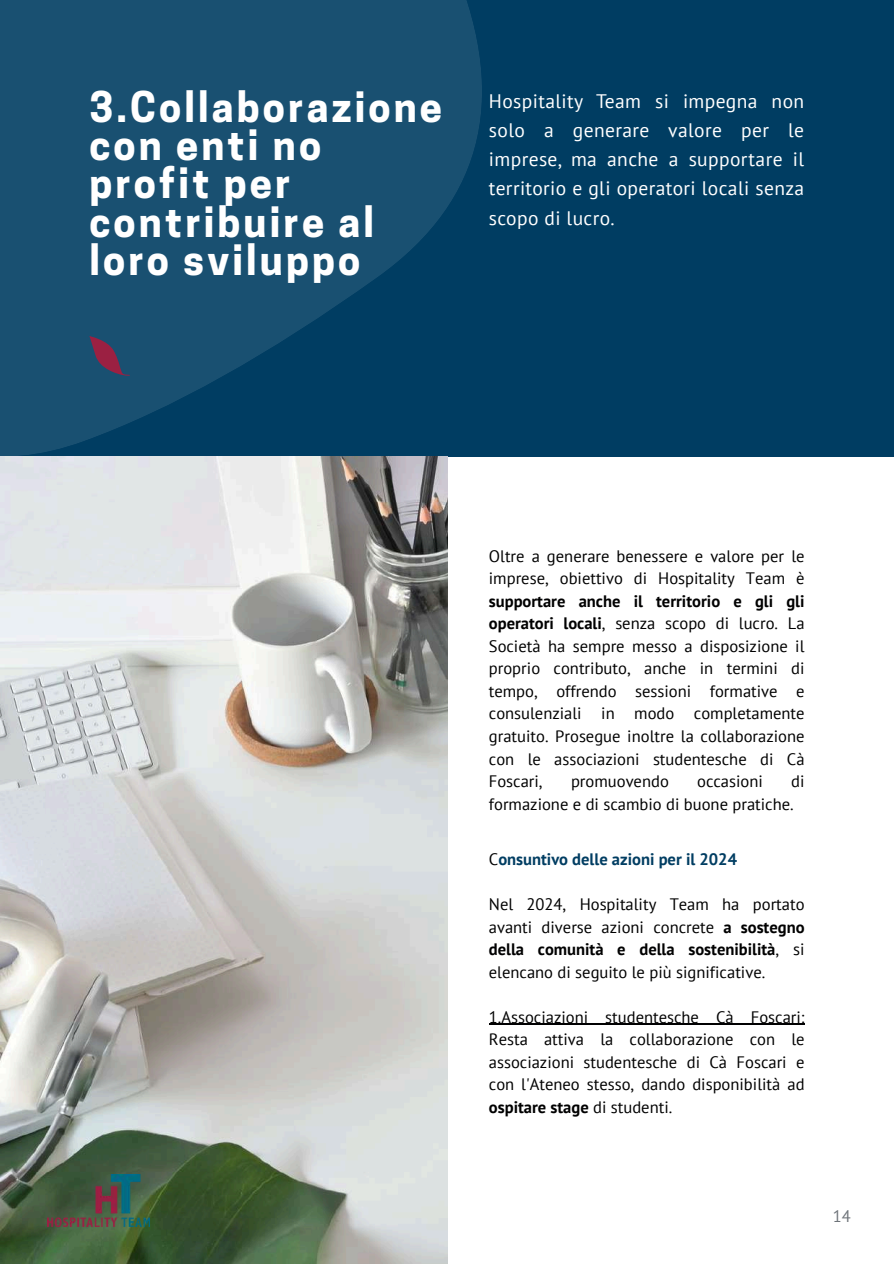
<style>
.page{position:relative;width:894px;height:1264px;background:#fff}
.page>*{position:absolute;margin:0;border:0;box-sizing:border-box;transform-origin:0 0}
.t1{font:700 39.75px/38.2px "Cooper Hewitt";letter-spacing:.08em;color:#fff}
.t2{font:19.5px/29.2px "PT Sans";letter-spacing:.02em;color:#fff;text-align:justify}
.t3{font:16.5px/22.5px "PT Sans";color:#000001;text-align:justify}
.t4{font:700 16.5px "PT Sans";color:#003d62}
.t5{font:16.5px "PT Sans";color:#6e7379}
.s1{font-weight:700}
.s2{font-weight:400;color:#000001}
</style>
<div class="page">
<div style="left:0;top:0;width:893px;height:457px;background:#003d62"></div>
<img style="left:0;top:457px;width:447px;height:806px">
<svg style="left:0;top:0;width:482px;height:457px;fill:#195071"></svg>
<svg style="left:89px;top:336px;width:41px;height:39px;background:#493e5f"></svg>
<hr style="left:488px;top:1023px;width:316px;height:1px;background:#000001">
<img style="left:47px;top:1174px;width:103px;height:52px">
<h1 class="t1" style="left:89px;top:93px;width:354px">3.Collaborazione con enti no profit per contribuire al loro sviluppo</h1>
<p class="t2" style="left:488px;top:86px;width:317px">Hospitality Team si impegna non solo a generare valore per le imprese, ma anche a supportare il territorio e gli operatori locali senza scopo di lucro.</p>
<p class="t3" style="left:488px;top:544px;width:317px">Oltre a generare benessere e valore per le imprese, obiettivo di Hospitality Team è</p>
<p class="t3" style="left:488px;top:589px;width:317px"><span class="s1">supportare anche il territorio e gli gli operatori locali</span>, senza scopo di lucro. La Società ha sempre messo a disposizione il proprio contributo, anche in termini di tempo, offrendo sessioni formative e consulenziali in modo completamente gratuito. Prosegue inoltre la collaborazione con le associazioni studentesche di Cà Foscari,</p>
<p class="t3" style="left:488px;top:769px;width:317px;text-indent:302px">di formazione e di scambio di buone pratiche.</p>
<p class="t3" style="left:571px;top:769px;width:99px">promuovendo</p>
<p class="t3" style="left:697px;top:769px;width:67px">occasioni</p>
<p class="t4" style="left:488px;top:848px;width:249px"><span class="s2">C</span>onsuntivo delle azioni per il 2024</p>
<p class="t3" style="left:488px;top:892px;width:317px">Nel 2024, Hospitality Team ha portato avanti diverse azioni concrete <span class="s1">a sostegno della comunità e della sostenibilità</span>, si elencano di seguito le più significative.</p>
<p class="t3" style="left:488px;top:1005px;width:317px">1.Associazioni studentesche Cà Foscari:<br>Resta attiva la collaborazione con le associazioni studentesche di Cà Foscari e con l'Ateneo stesso, dando disponibilità ad <span class="s1">ospitare stage</span> di studenti.</p>
<p class="t5" style="left:832px;top:1204px;width:20px">14</p>
</div>
